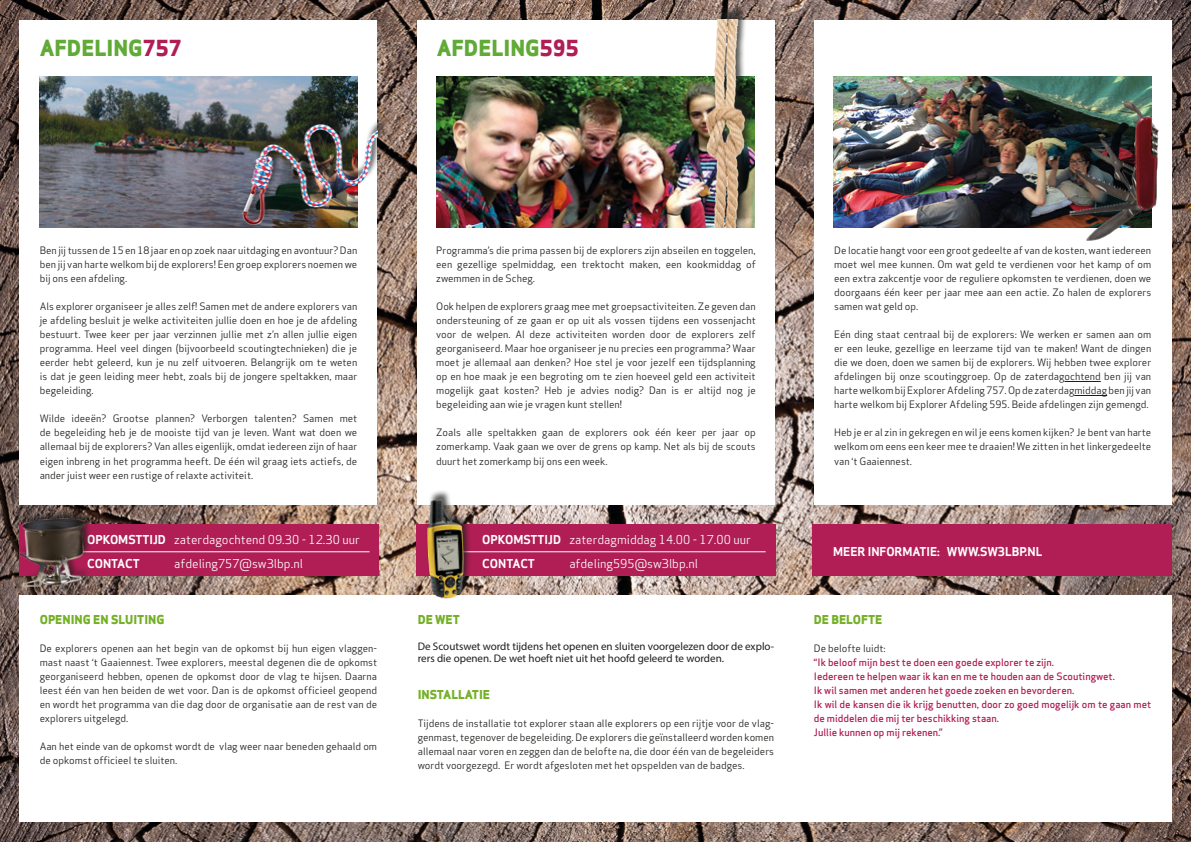
<style>
.page{position:relative;width:1191px;height:842px;background:#fff}
.page>*{position:absolute;margin:0;border:0;box-sizing:border-box;transform-origin:0 0}
.Koptekst{font:800 21.6px "Apex Sans";color:#61aa37}
.Tekst{font:12px "Apex Sans";color:#fff}
.Tekst-2{font:700 12px "Apex Sans";color:#fff}
.Subkoptekst{font:800 12px "Apex Sans";color:#75b027}
.Tekst-3{font:11px/12px "Myriad Pro";color:#1d1d1b}
.Tekst-4{font:10px/14px "Apex Sans";color:#1d1d1b;text-align:justify}
.Tekst-5{font:500 10px/14px "Apex Sans";color:#b11d55}
.s1{color:#b11d55}
.s2{font-weight:700}
</style>
<div class="page">
<img style="left:0;top:0;width:1191px;height:842px">
<div style="left:20px;top:595px;width:1152px;height:227px;background:#fff"></div>
<div style="left:20px;top:20px;width:357px;height:484px;background:#fff"></div>
<div style="left:417px;top:20px;width:357px;height:484px;background:#fff"></div>
<div style="left:814px;top:20px;width:357px;height:484px;background:#fff"></div>
<img style="left:40px;top:76px;width:317px;height:151px">
<img style="left:437px;top:76px;width:241px;height:151px">
<img style="left:853px;top:76px;width:298px;height:151px">
<div style="left:20px;top:524px;width:359px;height:51px;background:#b11d55"></div>
<div style="left:416px;top:524px;width:359px;height:51px;background:#b11d55"></div>
<div style="left:812px;top:524px;width:359px;height:51px;background:#b11d55"></div>
<hr style="left:46px;top:551px;width:323px;height:1px;background:#fff">
<hr style="left:442px;top:551px;width:323px;height:1px;background:#fff">
<div style="left:424px;top:489px;width:48px;height:110px;background:#1d1d1b;opacity:.75"></div>
<img style="left:430px;top:499px;width:9px;height:15px">
<div style="left:18px;top:508px;width:75px;height:87px;background:#1d1d1b;opacity:.75"></div>
<img style="left:15px;top:515px;width:74px;height:85px">
<hr style="left:1064px;top:381px;width:36px;height:1px;background:#1d1d1b">
<hr style="left:1074px;top:395px;width:33px;height:1px;background:#1d1d1b">
<div style="left:242px;top:110px;width:145px;height:111px;background:#1d1d1b;opacity:.75"></div>
<img style="left:220px;top:119px;width:157px;height:109px">
<div style="left:705px;top:6px;width:50px;height:218px;background:#1d1d1b;opacity:.75"></div>
<img style="left:678px;top:20px;width:175px;height:207px">
<img style="left:1060px;top:87px;width:99px;height:154px">
<p class="Koptekst" style="left:40px;top:34px;width:144px">AFDELING<span class="s1">757</span></p>
<p class="Koptekst" style="left:437px;top:34px;width:144px">AFDELING<span class="s1">595</span></p>
<p class="Tekst-4" style="left:40px;top:243px;width:319px">Ben jij tussen de 15 en 18 jaar en op zoek naar uitdaging en avontuur? Dan ben jij van harte welkom bij de explorers! Een groep explorers noemen we bij ons een afdeling.</p>
<p class="Tekst-4" style="left:40px;top:299px;width:319px">Als explorer organiseer je alles zelf! Samen met de andere explorers van je afdeling besluit je welke activiteiten jullie doen en hoe je de afdeling bestuurt. Twee keer per jaar verzinnen jullie met z’n allen jullie eigen programma. Heel veel dingen (bijvoorbeeld scoutingtechnieken) die je eerder hebt geleerd, kun je nu zelf uitvoeren. Belangrijk om te weten is dat je geen leiding meer hebt, zoals bij de jongere speltakken, maar begeleiding.</p>
<p class="Tekst-4" style="left:40px;top:411px;width:319px">Wilde ideeën? Grootse plannen? Verborgen talenten? Samen met de begeleiding heb je de mooiste tijd van je leven. Want wat doen we allemaal bij de explorers? Van alles eigenlijk, omdat iedereen zijn of haar eigen inbreng in het programma heeft. De één wil graag iets actiefs, de ander juist weer een rustige of relaxte activiteit.</p>
<p class="Tekst" style="left:87px;top:530px;width:274px"><span class="s2">OPKOMSTTIJD</span> zaterdagochtend 09.30 - 12.30 uur</p>
<p class="Tekst-2" style="left:87px;top:556px;width:54px">CONTACT</p>
<p class="Tekst" style="left:174px;top:554px;width:130px">afdeling757@sw3lbp.nl</p>
<p class="Subkoptekst" style="left:40px;top:612px;width:126px">OPENING EN SLUITING</p>
<p class="Tekst-4" style="left:40px;top:640px;width:339px">De explorers openen aan het begin van de opkomst bij hun eigen vlaggen&shy;mast naast ‘t Gaaiennest. Twee explorers, meestal degenen die de opkomst georganiseerd hebben, openen de opkomst door de vlag te hijsen. Daarna leest één van hen beiden de wet voor. Dan is de opkomst officieel geopend en wordt het programma van die dag door de organisatie aan de rest van de explorers uitgelegd.</p>
<p class="Tekst-4" style="left:40px;top:738px;width:339px">Aan het einde van de opkomst wordt de vlag weer naar beneden gehaald om de opkomst officieel te sluiten.</p>
<p class="Tekst-4" style="left:436px;top:243px;width:321px">Programma’s die prima passen bij de explorers zijn abseilen en toggelen, een gezellige spelmiddag, een trektocht maken, een kookmiddag of zwemmen in de Scheg.</p>
<p class="Tekst-4" style="left:436px;top:299px;width:321px">Ook helpen de explorers graag mee met groepsactiviteiten. Ze geven dan ondersteuning of ze gaan er op uit als vossen tijdens een vossenjacht voor de welpen. Al deze activiteiten worden door de explorers zelf georganiseerd. Maar hoe organiseer je nu precies een programma? Waar moet je allemaal aan denken? Hoe stel je voor jezelf een tijdsplanning op en hoe maak je een begroting om te zien hoeveel geld een activiteit mogelijk gaat kosten? Heb je advies nodig? Dan is er altijd nog je begeleiding aan wie je vragen kunt stellen!</p>
<p class="Tekst-4" style="left:436px;top:425px;width:321px">Zoals alle speltakken gaan de explorers ook één keer per jaar op zomerkamp. Vaak gaan we over de grens op kamp. Net als bij de scouts duurt het zomerkamp bij ons een week.</p>
<p class="Tekst" style="left:482px;top:530px;width:270px"><span class="s2">OPKOMSTTIJD</span> zaterdagmiddag 14.00 - 17.00 uur</p>
<p class="Tekst-2" style="left:482px;top:556px;width:54px">CONTACT</p>
<p class="Tekst" style="left:569px;top:554px;width:130px">afdeling595@sw3lbp.nl</p>
<p class="Subkoptekst" style="left:418px;top:612px;width:44px">DE WET</p>
<p class="Tekst-3" style="left:418px;top:640px;width:358px">De Scoutswet wordt tijdens het openen en sluiten voorgelezen door de explo&shy;rers die openen. De wet hoeft niet uit het hoofd geleerd te worden.</p>
<p class="Subkoptekst" style="left:418px;top:686px;width:74px">INSTALLATIE</p>
<p class="Tekst-4" style="left:418px;top:715px;width:358px">Tijdens de installatie tot explorer staan alle explorers op een rijtje voor de vlag&shy;genmast, tegenover de begeleiding. De explorers die geïnstalleerd worden komen allemaal naar voren en zeggen dan de belofte na, die door één van de begeleiders wordt voorgezegd. Er wordt afgesloten met het opspelden van de badges.</p>
<p class="Tekst-4" style="left:834px;top:243px;width:319px">De locatie hangt voor een groot gedeelte af van de kosten, want iedereen moet wel mee kunnen. Om wat geld te verdienen voor het kamp of om een extra zakcentje voor de reguliere opkomsten te verdienen, doen we doorgaans één keer per jaar mee aan een actie. Zo halen de explorers samen wat geld op.</p>
<p class="Tekst-4" style="left:834px;top:327px;width:319px">Eén ding staat centraal bij de explorers: We werken er samen aan om er een leuke, gezellige en leerzame tijd van te maken! Want de dingen die we doen, doen we samen bij de explorers. Wij hebben twee explorer afdelingen bij onze scoutinggroep. Op de zaterdagochtend ben jij van harte welkom bij Explorer Afdeling 757. Op de zaterdagmiddag ben jij van harte welkom bij Explorer Afdeling 595. Beide afdelingen zijn gemengd.</p>
<p class="Tekst-4" style="left:834px;top:425px;width:319px">Heb je er al zin in gekregen en wil je eens komen kijken? Je bent van harte welkom om eens een keer mee te draaien! We zitten in het linkergedeelte van ‘t Gaaiennest.</p>
<p class="Tekst-2" style="left:833px;top:544px;width:211px">MEER INFORMATIE: WWW.SW3LBP.NL</p>
<p class="Subkoptekst" style="left:814px;top:612px;width:70px">DE BELOFTE</p>
<p class="Tekst-4" style="left:814px;top:640px;width:73px">De belofte luidt:</p>
<p class="Tekst-5" style="left:814px;top:654px;width:242px">“Ik beloof mijn best te doen een goede explorer te zijn.</p>
<p class="Tekst-5" style="left:814px;top:668px;width:302px">Iedereen te helpen waar ik kan en me te houden aan de Scoutingwet.</p>
<p class="Tekst-5" style="left:814px;top:682px;width:262px">Ik wil samen met anderen het goede zoeken en bevorderen.</p>
<p class="Tekst-5" style="left:814px;top:696px;width:339px">Ik wil de kansen die ik krijg benutten, door zo goed mogelijk om te gaan met de middelen die mij ter beschikking staan.</p>
<p class="Tekst-5" style="left:814px;top:724px;width:130px">Jullie kunnen op mij rekenen.”</p>
</div>
